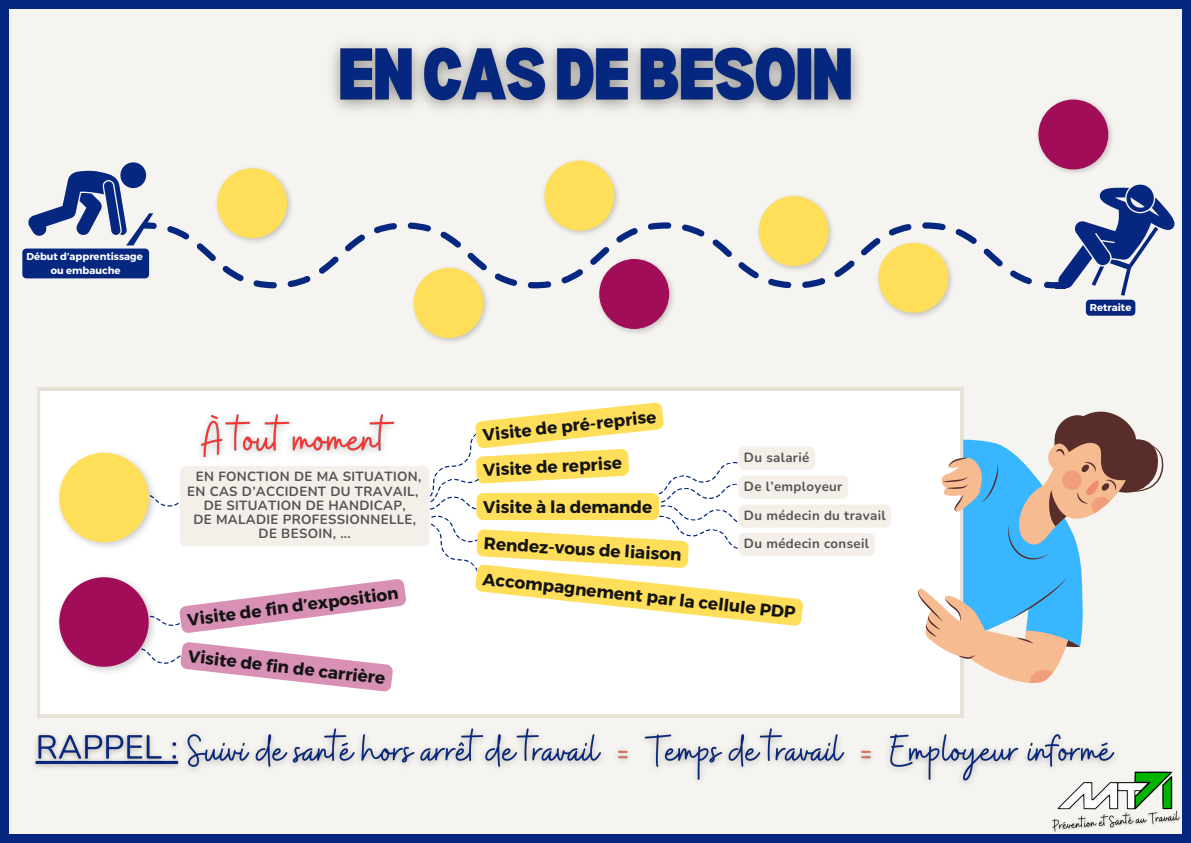
<style>
.page{position:relative;width:1191px;height:843px;background:#fff}
.page>*{position:absolute;margin:0;border:0;box-sizing:border-box;transform-origin:0 0}
.t1{font:700 16.9px "Montserrat";color:#141414}
.t2{font:700 13.3px "Nunito";letter-spacing:.025em;color:#545454}
.t3{font:700 10px "Montserrat";color:#fff}
</style>
<div class="page">
<div style="left:0;top:0;width:1190px;height:842px;background:#f6f4f0"></div>
<div style="left:0;top:0;width:1190px;height:9px;background:#052780"></div>
<div style="left:0;top:833px;width:1190px;height:9px;background:#052780"></div>
<div style="left:1182px;top:0;width:8px;height:842px;background:#052780"></div>
<div style="left:0;top:0;width:9px;height:842px;background:#052780"></div>
<svg style="left:37px;top:388px;width:925px;height:329px"></svg>
<img style="left:55px;top:448px;width:4px;height:103px">
<img style="left:55px;top:572px;width:4px;height:103px">
<img style="left:332px;top:43px;width:527px;height:68px">
<div style="left:738px;top:475px;width:110px;height:23px;background:#f4f0e9;border-radius:6px"></div>
<div style="left:738px;top:504px;width:153px;height:23px;background:#f4f0e9;border-radius:6px"></div>
<div style="left:738px;top:532px;width:136px;height:24px;background:#f4f0e9;border-radius:6px"></div>
<div style="left:738px;top:446px;width:77px;height:24px;background:#f4f0e9;border-radius:6px"></div>
<svg style="left:917px;top:402px;width:246px;height:281px"></svg>
<img style="left:1046px;top:810px;width:136px;height:24px">
<img style="left:1054px;top:771px;width:122px;height:42px">
<svg style="left:167px;top:222px;width:865px;height:66px"></svg>
<img style="left:213px;top:189px;width:81px;height:56px">
<svg style="left:217px;top:168px;width:70px;height:70px"></svg>
<svg style="left:28px;top:162px;width:129px;height:83px"></svg>
<div style="left:22px;top:248px;width:127px;height:30px;background:#052780;border-radius:4px"></div>
<svg style="left:1044px;top:184px;width:131px;height:131px"></svg>
<img style="left:410px;top:264px;width:81px;height:78px">
<svg style="left:413px;top:268px;width:70px;height:70px"></svg>
<img style="left:541px;top:160px;width:80px;height:78px">
<svg style="left:544px;top:161px;width:70px;height:69px"></svg>
<img style="left:755px;top:216px;width:80px;height:57px">
<svg style="left:758px;top:196px;width:70px;height:70px"></svg>
<img style="left:1059px;top:120px;width:53px;height:53px">
<svg style="left:1038px;top:99px;width:70px;height:70px"></svg>
<img style="left:874px;top:239px;width:81px;height:78px">
<svg style="left:878px;top:243px;width:70px;height:70px"></svg>
<svg style="left:59px;top:402px;width:744px;height:290px"></svg>
<img style="left:595px;top:255px;width:81px;height:78px">
<svg style="left:599px;top:259px;width:70px;height:70px"></svg>
<img style="left:186px;top:728px;width:940px;height:66px">
<img style="left:34px;top:734px;width:145px;height:34px">
<p class="t3" style="left:26px;top:250px;width:118px">Début d’apprentissage</p>
<p class="t3" style="left:51px;top:264px;width:71px">ou embauche</p>
<p class="t2" style="left:196px;top:468px;width:227px">EN FONCTION DE MA SITUATION,</p>
<p class="t2" style="left:187px;top:482px;width:232px">EN CAS D’ACCIDENT DU TRAVAIL,</p>
<p class="t2" style="left:204px;top:496px;width:203px">DE SITUATION DE HANDICAP,</p>
<p class="t2" style="left:193px;top:510px;width:224px">DE MALADIE PROFESSIONNELLE,</p>
<p class="t2" style="left:258px;top:525px;width:94px">DE BESOIN, ...</p>
<p class="t1" style="left:186px;top:608px;width:214px;rotate:-7deg">Visite de fin d’exposition</p>
<p class="t1" style="left:189px;top:645px;width:200px;rotate:6deg">Visite de fin de carrière</p>
<p class="t1" style="left:482px;top:424px;width:176px;rotate:-6deg">Visite de pré-reprise</p>
<p class="t2" style="left:744px;top:448px;width:67px">Du salarié</p>
<p class="t1" style="left:482px;top:459px;width:140px;rotate:-3deg">Visite de reprise</p>
<p class="t1" style="left:483px;top:495px;width:170px">Visite à la demande</p>
<p class="t1" style="left:484px;top:532px;width:199px;rotate:3deg">Rendez-vous de liaison</p>
<p class="t1" style="left:484px;top:568px;width:316px;rotate:6deg">Accompagnement par la cellule PDP</p>
<p class="t2" style="left:744px;top:477px;width:100px">De l’employeur</p>
<p class="t2" style="left:744px;top:506px;width:143px">Du médecin du travail</p>
<p class="t2" style="left:744px;top:534px;width:126px">Du médecin conseil</p>
<h4 class="t3" style="left:1089px;top:301px;width:43px">Retraite</h4>
</div>
